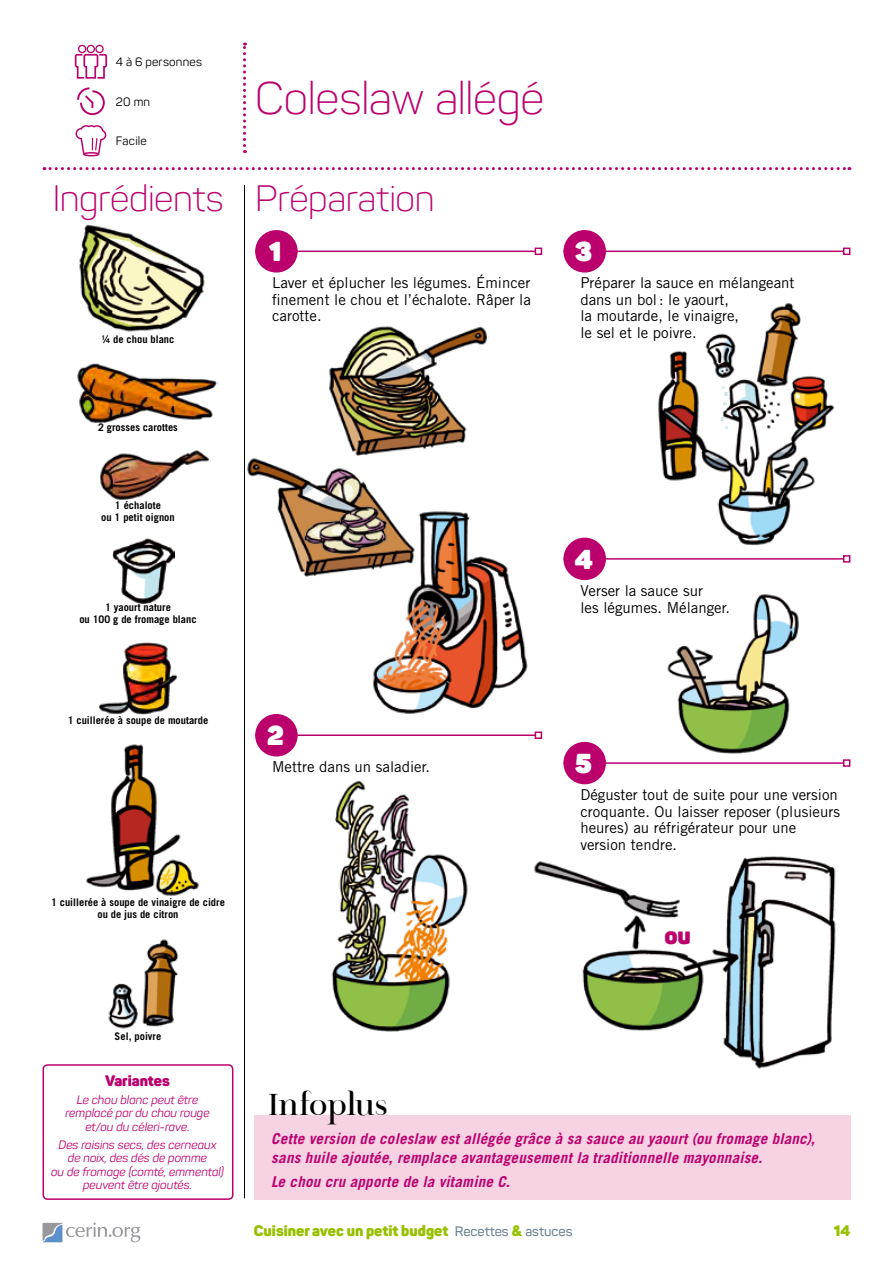
<style>
.page{position:relative;width:893px;height:1263px;background:#fff}
.page>*{position:absolute;margin:0;border:0;box-sizing:border-box;transform-origin:0 0}
.t1{font:300 45px "Panton";letter-spacing:-.01em;color:#bb006e}
.t2{font:300 36.3px "Panton";letter-spacing:-.005em;color:#bb006e}
.t3{font:30px "vallee";color:#000}
.t4{font:800 27px "Panton";color:#fff}
.t5{font:900 24px "Panton";color:#bb006e}
.t6{font:15px/16.5px "Trade Gothic LT";color:#000}
.t7{font:italic 700 15px/19.5px "Trade Gothic LT";letter-spacing:.015em;color:#bb006e}
.t8{font:900 15px "Panton";color:#98c000}
.t9{font:900 15px "Panton";color:#bb006e}
.t10{font:italic 12px/13.5px "Panton";color:#bb006e;text-align:center}
.t11{font:12px "Panton";letter-spacing:.015em;color:#000}
.t12{font:700 10.5px/12px "Trade Gothic LT";color:#000;text-align:center}
.s1{font-weight:600;font-size:13.5px;color:#6e8898}
</style>
<div class="page">
<svg style="left:43px;top:1222px;width:97px;height:20px"></svg>
<svg style="left:76px;top:125px;width:30px;height:31px"></svg>
<svg style="left:75px;top:45px;width:32px;height:34px"></svg>
<svg style="left:77px;top:87px;width:28px;height:28px"></svg>
<hr style="left:244px;top:185px;width:1px;height:1013px;background:#000">
<svg style="left:243px;top:43px;width:3px;height:110px"></svg>
<svg style="left:44px;top:167px;width:806px;height:3px"></svg>
<div style="left:43px;top:1064px;width:190px;height:136px;border:2px solid #bb006e;border-radius:4px"></div>
<hr style="left:255px;top:251px;width:280px;height:1px;background:#bb006e">
<div style="left:535px;top:248px;width:7px;height:7px;border:2px solid #bb006e"></div>
<div style="left:255px;top:230px;width:43px;height:43px;background:#bb006e;border-radius:50%"></div>
<hr style="left:255px;top:734px;width:280px;height:2px;background:#bb006e">
<div style="left:535px;top:731px;width:7px;height:8px;border:2px solid #bb006e"></div>
<div style="left:255px;top:714px;width:43px;height:42px;background:#bb006e;border-radius:50%"></div>
<hr style="left:563px;top:251px;width:281px;height:1px;background:#bb006e">
<div style="left:843px;top:248px;width:7px;height:7px;border:2px solid #bb006e"></div>
<div style="left:563px;top:230px;width:43px;height:43px;background:#bb006e;border-radius:50%"></div>
<hr style="left:563px;top:762px;width:281px;height:2px;background:#bb006e">
<div style="left:843px;top:759px;width:7px;height:8px;border:2px solid #bb006e"></div>
<div style="left:563px;top:742px;width:43px;height:42px;background:#bb006e;border-radius:50%"></div>
<hr style="left:563px;top:558px;width:281px;height:2px;background:#bb006e">
<div style="left:843px;top:555px;width:7px;height:8px;border:2px solid #bb006e"></div>
<div style="left:563px;top:538px;width:43px;height:42px;background:#bb006e;border-radius:50%"></div>
<div style="left:254px;top:1115px;width:596px;height:85px;background:#f7d2e3"></div>
<img style="left:247px;top:458px;width:136px;height:119px">
<img style="left:329px;top:326px;width:159px;height:130px">
<img style="left:370px;top:509px;width:158px;height:205px">
<img style="left:331px;top:781px;width:137px;height:251px">
<img style="left:658px;top:303px;width:177px;height:243px">
<img style="left:667px;top:594px;width:132px;height:160px">
<img style="left:534px;top:856px;width:302px;height:213px">
<img style="left:77px;top:363px;width:141px;height:60px">
<img style="left:79px;top:224px;width:126px;height:108px">
<img style="left:99px;top:450px;width:110px;height:50px">
<img style="left:99px;top:642px;width:78px;height:73px">
<img style="left:108px;top:939px;width:71px;height:90px">
<img style="left:86px;top:744px;width:113px;height:152px">
<img style="left:112px;top:538px;width:62px;height:65px">
<p class="t11" style="left:116px;top:55px;width:88px">4 à 6 personnes</p>
<p class="t11" style="left:116px;top:94px;width:36px">20 mn</p>
<p class="t11" style="left:116px;top:134px;width:32px">Facile</p>
<h1 class="t1" style="left:255px;top:71px;width:290px">Coleslaw allégé</h1>
<h2 class="t2" style="left:53px;top:176px;width:383px">Ingrédients Préparation</h2>
<h3 class="t4" style="left:269px;top:234px;width:14px">1</h3>
<p class="t12" style="left:102px;top:334px;width:74px">¼ de chou blanc</p>
<p class="t12" style="left:98px;top:421px;width:81px">2 grosses carottes</p>
<p class="t12" style="left:101px;top:499px;width:75px">1 échalote<br>ou 1 petit oignon</p>
<p class="t12" style="left:79px;top:601px;width:119px">1 yaourt nature<br>ou 100 g de fromage blanc</p>
<p class="t12" style="left:68px;top:714px;width:142px">1 cuillerée à soupe de moutarde</p>
<p class="t6" style="left:272px;top:275px;width:260px;text-align:justify">Laver et éplucher les légumes. Émincer finement le chou et l’échalote. Râper la carotte.</p>
<h3 class="t4" style="left:267px;top:718px;width:18px">2</h3>
<p class="t6" style="left:272px;top:759px;width:160px">Mettre dans un saladier.</p>
<p class="t12" style="left:51px;top:896px;width:175px">1 cuillerée à soupe de vinaigre de cidre ou de jus de citron</p>
<p class="t12" style="left:115px;top:1030px;width:48px">Sel, poivre</p>
<h3 class="t4" style="left:575px;top:234px;width:19px">3</h3>
<p class="t6" style="left:580px;top:275px;width:216px">Préparer la sauce en mélangeant dans un bol: le yaourt,<br>la moutarde, le vinaigre,<br>le sel et le poivre.</p>
<h3 class="t4" style="left:575px;top:542px;width:20px">4</h3>
<p class="t6" style="left:580px;top:582px;width:151px">Verser la sauce sur<br>les légumes. Mélanger.</p>
<h3 class="t4" style="left:575px;top:746px;width:18px">5</h3>
<p class="t6" style="left:580px;top:786px;width:261px">Déguster tout de suite pour une version croquante. Ou laisser reposer (plusieurs heures) au réfrigérateur pour une version tendre.</p>
<h3 class="t5" style="left:664px;top:920px;width:28px">ou</h3>
<p class="t9" style="left:105px;top:1071px;width:66px">Variantes</p>
<p class="t10" style="left:65px;top:1093px;width:146px">Le chou blanc peut être remplacé par du chou rouge et/ou du céleri-rave.</p>
<p class="t10" style="left:51px;top:1137px;width:174px">Des raisins secs, des cerneaux de noix, des dés de pomme<br>ou de fromage (comté, emmental) peuvent être ajoutés.</p>
<h3 class="t3" style="left:266px;top:1087px;width:123px">Infoplus</h3>
<p class="t7" style="left:271px;top:1128px;width:545px">Cette version de coleslaw est allégée grâce à sa sauce au yaourt (ou fromage blanc), sans huile ajoutée, remplace avantageusement la traditionnelle mayonnaise.</p>
<p class="t7" style="left:271px;top:1172px;width:240px">Le chou cru apporte de la vitamine C.</p>
<p class="t8" style="left:254px;top:1221px;width:320px">Cuisiner avec un petit budget <span class="s1">Recettes</span> &amp; <span class="s1">astuces</span></p>
<p class="t8" style="left:834px;top:1221px;width:18px">14</p>
</div>
